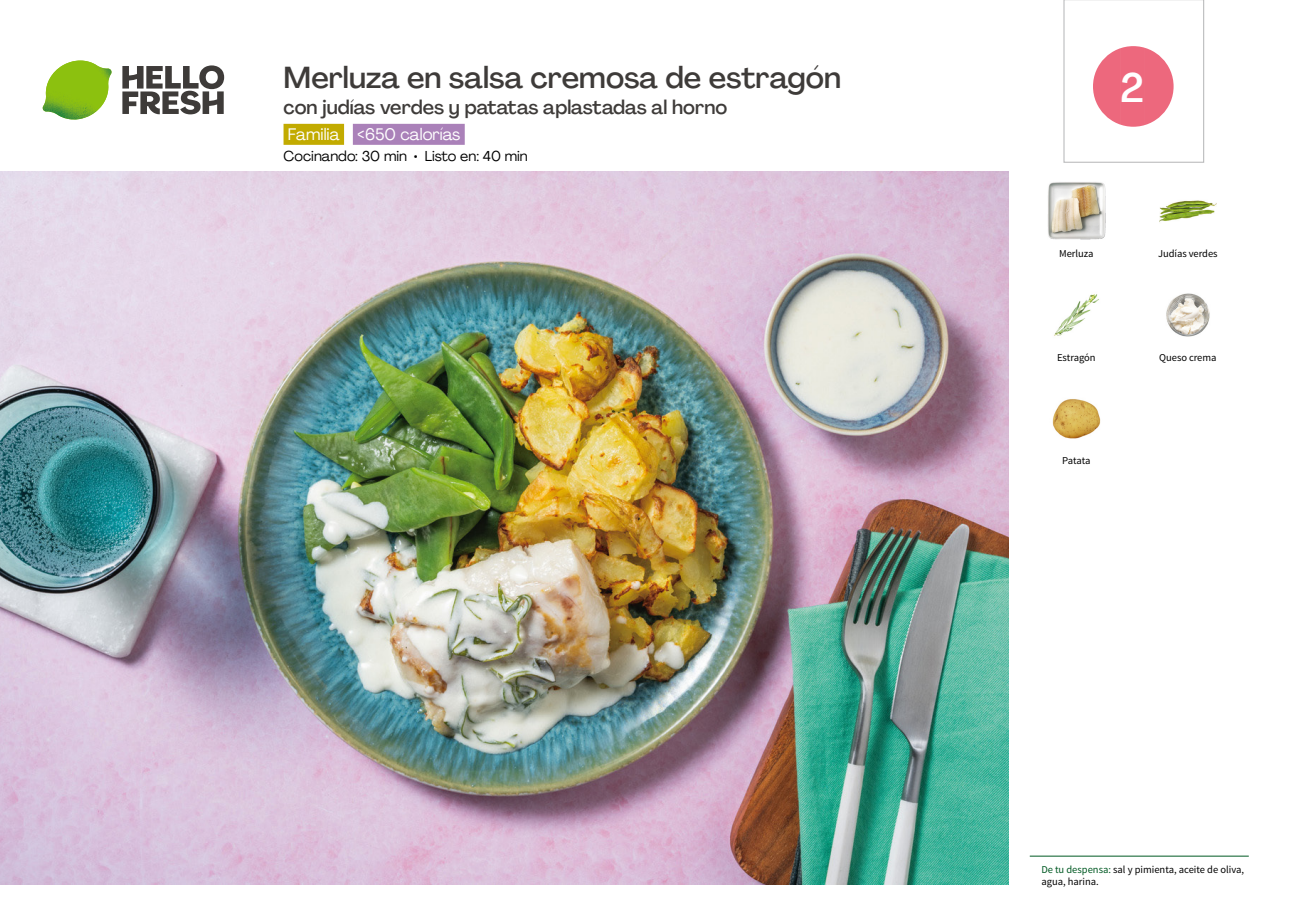
<style>
.page{position:relative;width:1289px;height:919px;background:#fff}
.page>*{position:absolute;margin:0;border:0;box-sizing:border-box;transform-origin:0 0}
.t1{font:500 40.5px "Agrandir";color:#fff}
.t2{font:500 30px "Agrandir";color:#3e3b39}
.t3{font:500 19.5px "Agrandir";color:#3e3b39}
.t4{font:16.5px "Agrandir";color:#fff}
.t5{font:14.25px "Agrandir";color:#000}
.t6{font:10.5px/12px "Source Sans Pro";letter-spacing:-.005em;color:#000}
.s1{color:#005923}
</style>
<div class="page">
<svg style="left:122px;top:65px;width:102px;height:49px"></svg>
<svg style="left:43px;top:60px;width:69px;height:60px"></svg>
<img style="left:80px;top:61px;width:17px;height:34px">
<img style="left:43px;top:61px;width:37px;height:45px">
<img style="left:0;top:172px;width:1008px;height:712px">
<div style="left:283px;top:124px;width:61px;height:21px;background:#c2ab00"></div>
<div style="left:353px;top:124px;width:112px;height:21px;background:#aa81b9"></div>
<hr style="left:1029px;top:855px;width:219px;height:1px;background:#005923">
<img style="left:1048px;top:182px;width:56px;height:57px">
<img style="left:1159px;top:200px;width:57px;height:22px">
<img style="left:1166px;top:293px;width:44px;height:44px">
<img style="left:1054px;top:294px;width:45px;height:42px">
<img style="left:1052px;top:399px;width:49px;height:40px">
<svg style="left:1063px;top:0;width:141px;height:163px"></svg>
<h2 class="t2" style="left:283px;top:59px;width:559px">Merluza en salsa cremosa de estragón</h2>
<h3 class="t3" style="left:283px;top:95px;width:445px">con judías verdes y patatas aplastadas al horno</h3>
<h3 class="t4" style="left:288px;top:124px;width:174px">Familia &lt;650 calorías</h3>
<h3 class="t5" style="left:283px;top:147px;width:246px">Cocinando: 30 min • Listo en: 40 min</h3>
<h1 class="t1" style="left:1119px;top:63px;width:25px">2</h1>
<p class="t6" style="left:1059px;top:247px;width:36px">Merluza</p>
<p class="t6" style="left:1158px;top:247px;width:61px">Judías verdes</p>
<p class="t6" style="left:1057px;top:352px;width:40px">Estragón</p>
<p class="t6" style="left:1159px;top:352px;width:59px">Queso crema</p>
<p class="t6" style="left:1062px;top:454px;width:30px">Patata</p>
<p class="t6" style="left:1041px;top:863px;width:204px"><span class="s1">De tu despensa:</span> sal y pimienta, aceite de oliva, agua, harina.</p>
</div>
